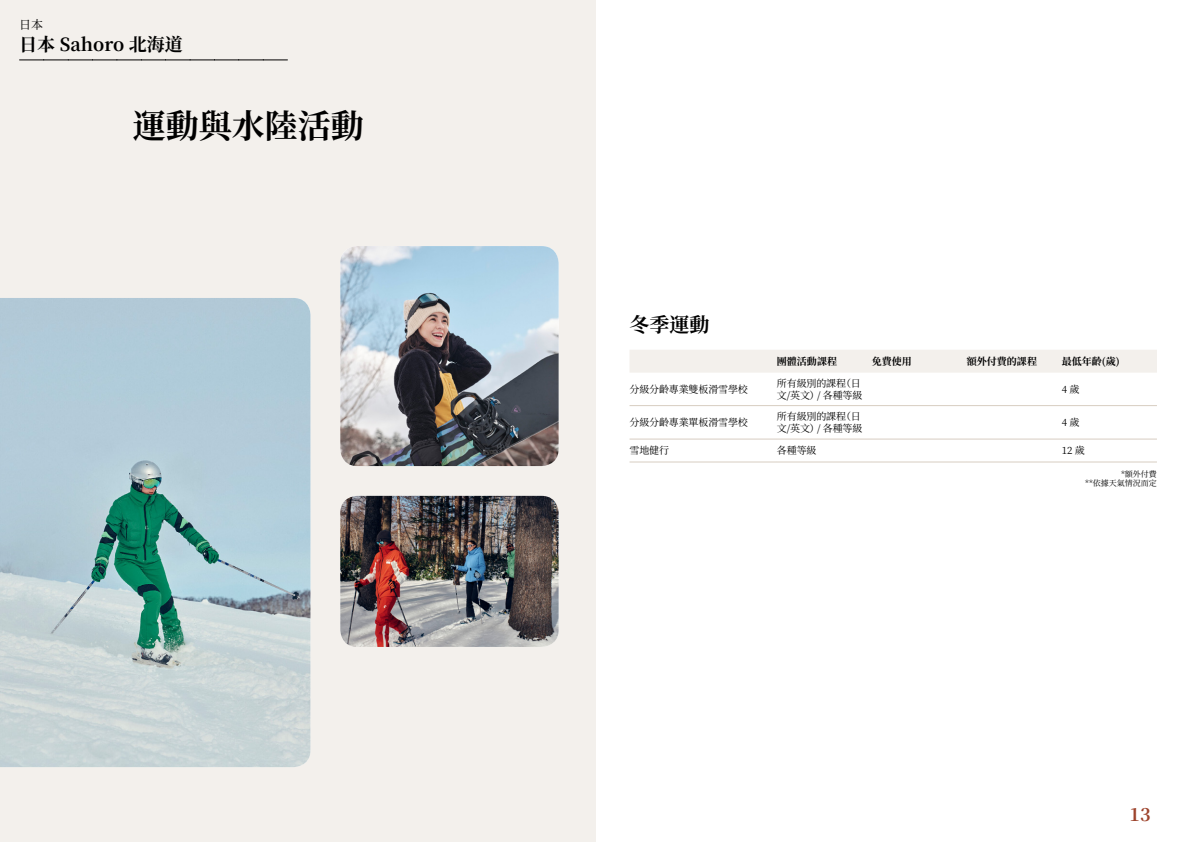
<style>
.page{position:relative;width:1191px;height:842px;background:#fff}
.page>*{position:absolute;margin:0;border:0;box-sizing:border-box;transform-origin:0 0}
.t1{font:700 33px "Noto Serif SC";color:#000}
.t2{font:700 20px "Noto Serif SC";color:#000}
.t3{font:700 18px "Noto Serif SC";color:#000}
.t4{font:700 18px "Noto Serif SC";color:#9d432c}
.t5{font:12px "Noto Serif SC";color:#000}
.t6{font:10px/12px "Noto Serif SC";letter-spacing:-.015em;color:#000}
.t7{font:700 10px "Noto Serif SC";color:#000}
.t8{font:8px/9.6px "Noto Serif SC";color:#000;text-align:right}
</style>
<div class="page">
<div style="left:0;top:0;width:595px;height:842px;background:#f3f0ec"></div>
<img style="left:340px;top:246px;width:218px;height:220px">
<img style="left:0;top:298px;width:310px;height:469px">
<img style="left:340px;top:496px;width:218px;height:151px">
<svg style="left:20px;top:60px;width:267px;height:1px"></svg>
<div style="left:630px;top:350px;width:527px;height:23px;background:#f3f0ec"></div>
<hr style="left:629px;top:405px;width:148px;height:1px;background:#d7cdc1">
<hr style="left:777px;top:405px;width:95px;height:1px;background:#d7cdc1">
<hr style="left:872px;top:405px;width:95px;height:1px;background:#d7cdc1">
<hr style="left:967px;top:405px;width:95px;height:1px;background:#d7cdc1">
<hr style="left:1062px;top:405px;width:95px;height:1px;background:#d7cdc1">
<hr style="left:629px;top:439px;width:148px;height:1px;background:#d7cdc1">
<hr style="left:777px;top:439px;width:95px;height:1px;background:#d7cdc1">
<hr style="left:872px;top:439px;width:95px;height:1px;background:#d7cdc1">
<hr style="left:967px;top:439px;width:95px;height:1px;background:#d7cdc1">
<hr style="left:1062px;top:439px;width:95px;height:1px;background:#d7cdc1">
<hr style="left:629px;top:461px;width:148px;height:1px;background:#d7cdc1">
<hr style="left:777px;top:461px;width:95px;height:1px;background:#d7cdc1">
<hr style="left:872px;top:461px;width:95px;height:1px;background:#d7cdc1">
<hr style="left:967px;top:461px;width:95px;height:1px;background:#d7cdc1">
<hr style="left:1062px;top:461px;width:95px;height:1px;background:#d7cdc1">
<p class="t5" style="left:19px;top:17px;width:25px">日本</p>
<h3 class="t3" style="left:19px;top:34px;width:165px">日本 Sahoro 北海道</h3>
<h1 class="t1" style="left:133px;top:107px;width:232px">運動與水陸活動</h1>
<h2 class="t2" style="left:629px;top:313px;width:81px">冬季運動</h2>
<p class="t7" style="left:777px;top:356px;width:61px">團體活動課程</p>
<p class="t7" style="left:872px;top:356px;width:41px">免費使用</p>
<p class="t7" style="left:967px;top:356px;width:71px">額外付費的課程</p>
<p class="t7" style="left:1062px;top:356px;width:59px">最低年齡(歲)</p>
<p class="t6" style="left:629px;top:383px;width:120px">分級分齡專業雙板滑雪學校</p>
<p class="t6" style="left:777px;top:377px;width:87px">所有級別的課程（日文/英文）/ 各種等級</p>
<p class="t6" style="left:1062px;top:383px;width:19px">4 歲</p>
<p class="t6" style="left:629px;top:416px;width:120px">分級分齡專業單板滑雪學校</p>
<p class="t6" style="left:777px;top:410px;width:87px">所有級別的課程（日文/英文）/ 各種等級</p>
<p class="t6" style="left:1062px;top:416px;width:19px">4 歲</p>
<p class="t6" style="left:629px;top:445px;width:41px">雪地健行</p>
<p class="t6" style="left:777px;top:445px;width:41px">各種等級</p>
<p class="t6" style="left:1062px;top:445px;width:24px">12 歲</p>
<p class="t8" style="left:1085px;top:469px;width:73px">*額外付費<br>**依據天氣情況而定</p>
<h3 class="t4" style="left:1129px;top:804px;width:23px">13</h3>
</div>
